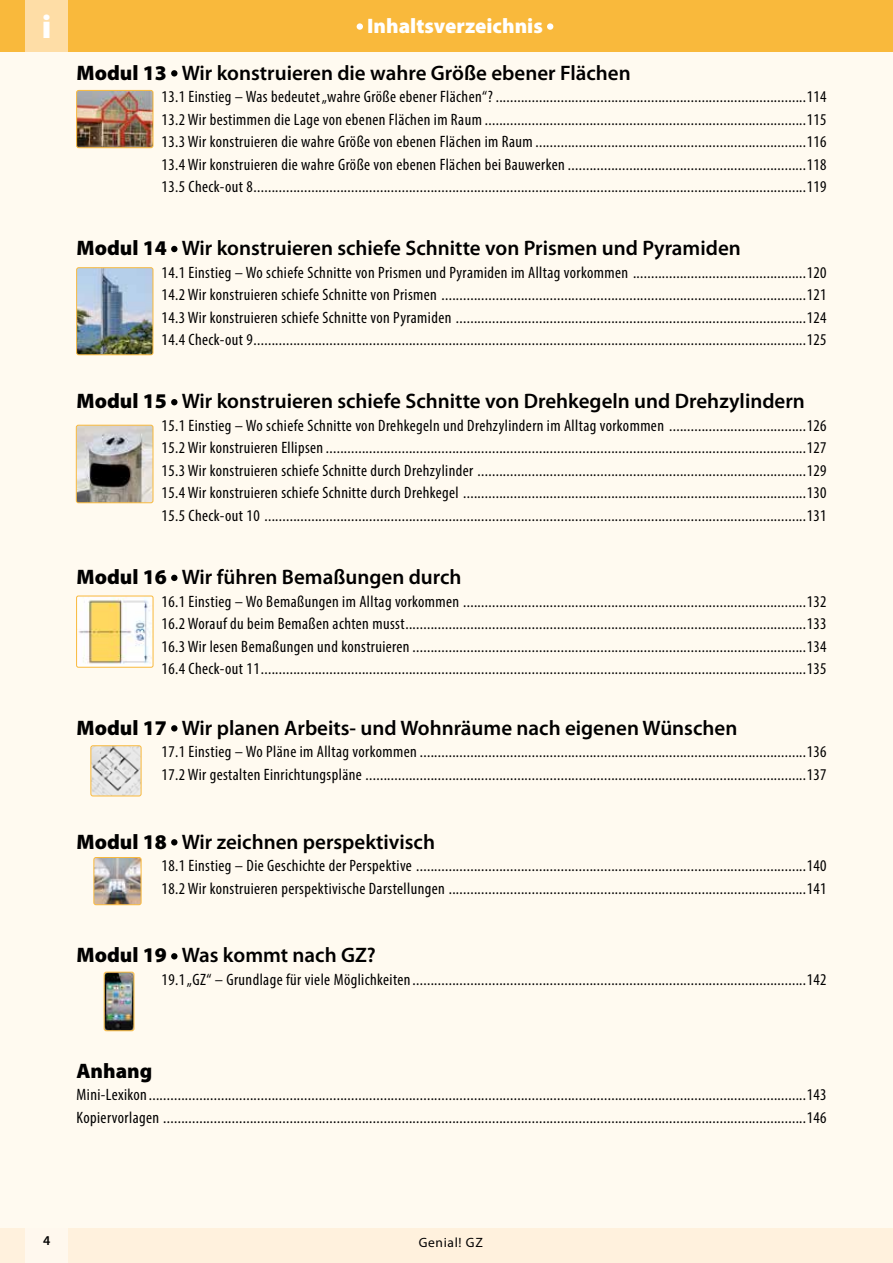
<style>
.page{position:relative;width:893px;height:1263px;background:#fff}
.page>*{position:absolute;margin:0;border:0;box-sizing:border-box;transform-origin:0 0}
.t1{font:900 33px "Myriad Pro";color:#fff}
.t2{font:600 21px "Myriad Pro";color:#000}
.t3{font:900 21px "Myriad Pro";color:#fff}
.t4{font:900 21px "Myriad Pro";color:#000}
.t5{font:condensed 16.5px/22.5px "Myriad Pro";letter-spacing:.025em;color:#000;text-align:justify}
.t6{font:13.5px "Myriad Pro";letter-spacing:.05em;color:#000}
.t7{font:600 13.5px "Myriad Pro";color:#000}
.s1{font-weight:900}
</style>
<div class="page">
<div style="left:0;top:47px;width:893px;height:1190px;background:#fffaf0"></div>
<div style="left:0;top:1229px;width:893px;height:34px;background:#fff1dd"></div>
<div style="left:0;top:0;width:893px;height:51px;background:#f9b93c"></div>
<div style="left:26px;top:0;width:42px;height:51px;background:#fedda6"></div>
<div style="left:26px;top:1229px;width:42px;height:34px;background:#fff8ee"></div>
<div style="left:171px;top:70px;width:6px;height:7px;background:#000;border-radius:50%"></div>
<svg style="left:171px;top:246px;width:6px;height:6px"></svg>
<svg style="left:171px;top:399px;width:6px;height:6px"></svg>
<svg style="left:171px;top:575px;width:6px;height:6px"></svg>
<svg style="left:171px;top:725px;width:6px;height:6px"></svg>
<svg style="left:171px;top:839px;width:6px;height:6px"></svg>
<svg style="left:171px;top:953px;width:6px;height:6px"></svg>
<img style="left:77px;top:90px;width:76px;height:58px">
<div style="left:77px;top:90px;width:76px;height:58px;border:1px solid #f9b93c;border-radius:2px"></div>
<img style="left:77px;top:268px;width:76px;height:87px">
<div style="left:77px;top:268px;width:76px;height:87px;border:1px solid #f9b93c;border-radius:2px"></div>
<img style="left:76px;top:425px;width:77px;height:78px">
<div style="left:76px;top:425px;width:77px;height:78px;border:1px solid #f9b93c;border-radius:2px"></div>
<img style="left:91px;top:746px;width:50px;height:50px">
<div style="left:91px;top:746px;width:50px;height:50px;border:1px solid #f9b93c;border-radius:2px"></div>
<img style="left:94px;top:857px;width:47px;height:48px">
<div style="left:94px;top:857px;width:47px;height:48px;border:1px solid #f9b93c;border-radius:2px"></div>
<img style="left:104px;top:972px;width:30px;height:59px">
<div style="left:104px;top:972px;width:30px;height:59px;border:1px solid #f9b93c;border-radius:2px"></div>
<img style="left:78px;top:596px;width:75px;height:71px">
<div style="left:76px;top:596px;width:77px;height:71px;border:1px solid #f9b93c;border-radius:2px"></div>
<div style="left:357px;top:23px;width:6px;height:7px;background:#fff;border-radius:50%"></div>
<div style="left:547px;top:23px;width:6px;height:7px;background:#fff;border-radius:50%"></div>
<h1 class="t1" style="left:42px;top:5px;width:11px">i</h1>
<p class="t3" style="left:367px;top:12px;width:177px">Inhaltsverzeichnis</p>
<p class="t2" style="left:77px;top:59px;width:556px"><span class="s1">Modul 13</span> Wir konstruieren die wahre Größe ebener Flächen</p>
<p class="t5" style="left:162px;top:85px;width:666px">13.1 Einstieg – Was bedeutet „wahre Größe ebener Flächen“? ......................................................................................114<br>13.2 Wir bestimmen die Lage von ebenen Flächen im Raum .........................................................................................115<br>13.3 Wir konstruieren die wahre Größe von ebenen Flächen im Raum ...........................................................................116<br>13.4 Wir konstruieren die wahre Größe von ebenen Flächen bei Bauwerken ..................................................................118<br>13.5 Check-out 8.........................................................................................................................................................119</p>
<p class="t2" style="left:77px;top:235px;width:666px"><span class="s1">Modul 14</span> Wir konstruieren schiefe Schnitte von Prismen und Pyramiden</p>
<p class="t5" style="left:162px;top:261px;width:666px">14.1 Einstieg – Wo schiefe Schnitte von Prismen und Pyramiden im Alltag vorkommen ................................................120<br>14.2 Wir konstruieren schiefe Schnitte von Prismen .....................................................................................................121<br>14.3 Wir konstruieren schiefe Schnitte von Pyramiden .................................................................................................124<br>14.4 Check-out 9.........................................................................................................................................................125</p>
<p class="t2" style="left:77px;top:388px;width:730px"><span class="s1">Modul 15</span> Wir konstruieren schiefe Schnitte von Drehkegeln und Drehzylindern</p>
<p class="t5" style="left:162px;top:414px;width:666px">15.1 Einstieg – Wo schiefe Schnitte von Drehkegeln und Drehzylindern im Alltag vorkommen ......................................126<br>15.2 Wir konstruieren Ellipsen .....................................................................................................................................127<br>15.3 Wir konstruieren schiefe Schnitte durch Drehzylinder ...........................................................................................129<br>15.4 Wir konstruieren schiefe Schnitte durch Drehkegel ...............................................................................................130<br>15.5 Check-out 10 ......................................................................................................................................................131</p>
<p class="t2" style="left:77px;top:564px;width:387px"><span class="s1">Modul 16</span> Wir führen Bemaßungen durch</p>
<p class="t5" style="left:162px;top:590px;width:666px">16.1 Einstieg – Wo Bemaßungen im Alltag vorkommen ...............................................................................................132<br>16.2 Worauf du beim Bemaßen achten musst...............................................................................................................133<br>16.3 Wir lesen Bemaßungen und konstruieren .............................................................................................................134<br>16.4 Check-out 11.......................................................................................................................................................135</p>
<p class="t2" style="left:77px;top:714px;width:662px"><span class="s1">Modul 17</span> Wir planen Arbeits- und Wohnräume nach eigenen Wünschen</p>
<p class="t5" style="left:162px;top:740px;width:666px">17.1 Einstieg – Wo Pläne im Alltag vorkommen ...........................................................................................................136<br>17.2 Wir gestalten Einrichtungspläne ..........................................................................................................................137</p>
<p class="t2" style="left:77px;top:828px;width:360px"><span class="s1">Modul 18</span> Wir zeichnen perspektivisch</p>
<p class="t5" style="left:162px;top:854px;width:666px">18.1 Einstieg – Die Geschichte der Perspektive ............................................................................................................140<br>18.2 Wir konstruieren perspektivische Darstellungen ...................................................................................................141</p>
<p class="t2" style="left:77px;top:942px;width:301px"><span class="s1">Modul 19</span> Was kommt nach GZ?</p>
<p class="t5" style="left:162px;top:968px;width:666px">19.1 „GZ“ – Grundlage für viele Möglichkeiten.............................................................................................................142</p>
<p class="t4" style="left:77px;top:1056px;width:77px">Anhang</p>
<p class="t5" style="left:77px;top:1083px;width:752px">Mini-Lexikon......................................................................................................................................................................................143<br>Kopiervorlagen ..................................................................................................................................................................................146</p>
<p class="t7" style="left:43px;top:1232px;width:9px">4</p>
<p class="t6" style="left:419px;top:1234px;width:66px">Genial! GZ</p>
</div>
